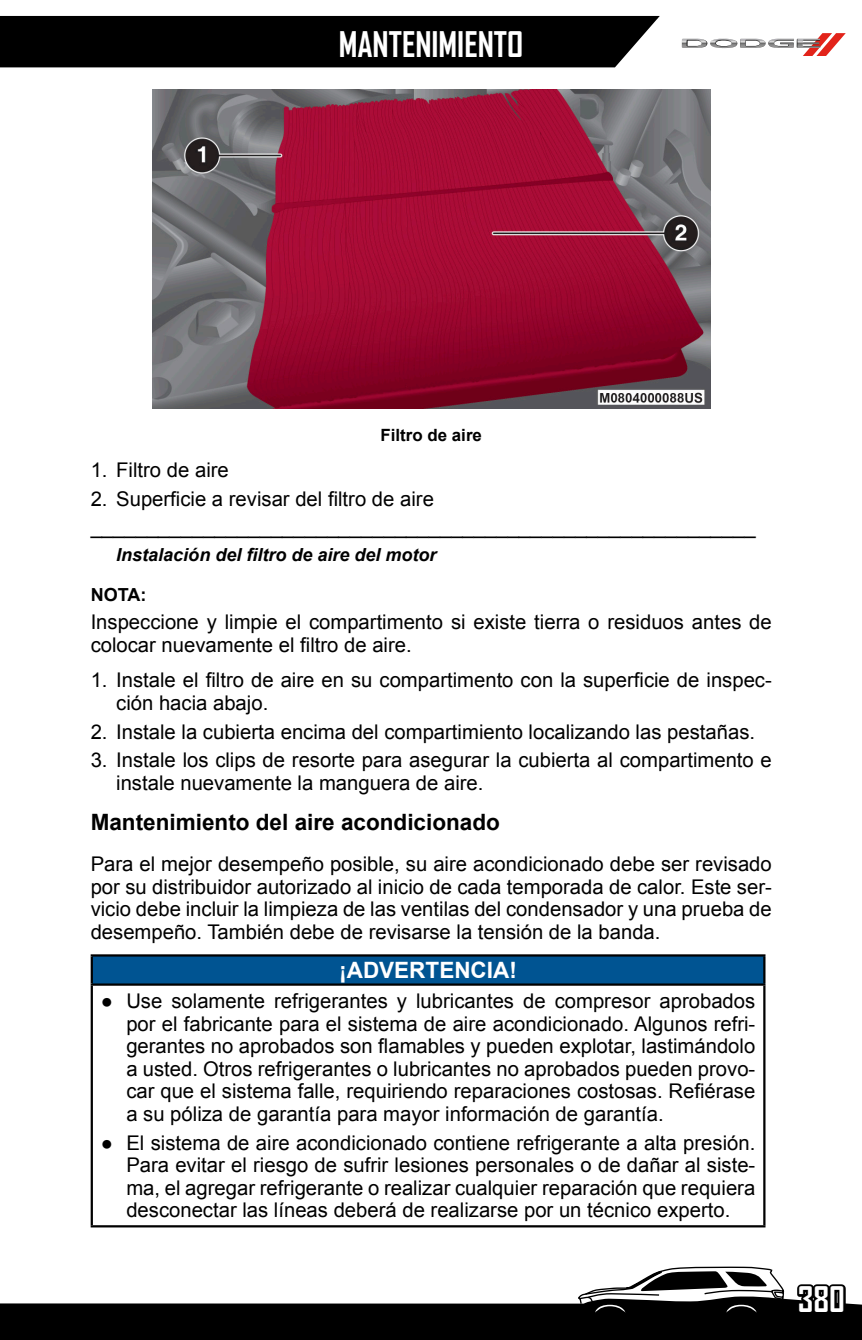
<style>
.page{position:relative;width:862px;height:1340px;background:#fff}
.page>*{position:absolute;margin:0;border:0;box-sizing:border-box;transform-origin:0 0}
.t1{font:700 33.75px "Agency FB";color:#fff}
.t2{font:700 33.75px "Agency FB";color:#fff}
._2_Subtítulo{font:700 22.5px "Arial";color:#000}
.Adver_Preca_Título{font:700 22.5px "Arial";color:#fff}
._4_Normal{font:20.25px/22.5px "Arial";color:#000;text-align:justify}
._5_Números{font:20.25px/22.5px "Arial";color:#000}
._3a_Negritas{font:italic 700 18px "Arial";color:#000}
._6_NOTA{font:700 18px "Arial";color:#000}
._7_Pie_de_fot{font:700 16.88px "Arial";color:#000}
</style>
<div class="page">
<div style="left:0;top:15px;width:660px;height:53px;background:#000"></div>
<svg style="left:0;top:1266px;width:861px;height:73px"></svg>
<svg style="left:802px;top:33px;width:43px;height:23px"></svg>
<img style="left:681px;top:39px;width:138px;height:9px">
<img style="left:152px;top:89px;width:557px;height:319px">
<div style="left:92px;top:955px;width:672px;height:29px;background:#005492"></div>
<hr style="left:91px;top:954px;width:674px;height:2px;background:#000">
<hr style="left:91px;top:956px;width:2px;height:27px;background:#000">
<hr style="left:762px;top:956px;width:3px;height:27px;background:#000">
<hr style="left:91px;top:983px;width:674px;height:2px;background:#000">
<hr style="left:91px;top:985px;width:2px;height:240px;background:#000">
<hr style="left:762px;top:985px;width:3px;height:240px;background:#000">
<hr style="left:91px;top:1225px;width:674px;height:2px;background:#000">
<h1 class="t1" style="left:338px;top:23px;width:186px">MANTENIMIENTO</h1>
<p class="_7_Pie_de_fot" style="left:380px;top:424px;width:103px">Filtro de aire</p>
<p class="_5_Números" style="left:91px;top:458px;width:140px">1. Filtro de aire</p>
<p class="_5_Números" style="left:91px;top:487px;width:344px">2. Superficie a revisar del filtro de aire</p>
<p class="_5_Números" style="left:91px;top:516px;width:666px">___________________________________________________________</p>
<p class="_3a_Negritas" style="left:116px;top:543px;width:322px">Instalación del filtro de aire del motor</p>
<p class="_6_NOTA" style="left:91px;top:582px;width:57px">NOTA:</p>
<p class="_4_Normal" style="left:91px;top:611px;width:682px">Inspeccione y limpie el compartimento si existe tierra o residuos antes de colocar nuevamente el filtro de aire.</p>
<p class="_5_Números" style="left:116px;top:669px;width:656px;text-indent:-26px">1. Instale el filtro de aire en su compartimento con la superficie de inspec&shy;ción hacia abajo.</p>
<p class="_5_Números" style="left:91px;top:720px;width:665px">2. Instale la cubierta encima del compartimiento localizando las pestañas.</p>
<p class="_5_Números" style="left:116px;top:749px;width:656px;text-indent:-26px">3. Instale los clips de resorte para asegurar la cubierta al compartimento e instale nuevamente la manguera de aire.</p>
<p class="_2_Subtítulo" style="left:91px;top:806px;width:410px">Mantenimiento del aire acondicionado</p>
<p class="_4_Normal" style="left:91px;top:853px;width:682px">Para el mejor desempeño posible, su aire acondicionado debe ser revisado por su distribuidor autorizado al inicio de cada temporada de calor. Este ser&shy;vicio debe incluir la limpieza de las ventilas del condensador y una prueba de desempeño. También debe de revisarse la tensión de la banda.</p>
<p class="Adver_Preca_Título" style="left:339px;top:955px;width:179px">¡ADVERTENCIA!</p>
<p class="_4_Normal" style="left:126px;top:990px;width:630px;text-indent:-26px">● Use solamente refrigerantes y lubricantes de compresor aprobados por el fabricante para el sistema de aire acondicionado. Algunos refri&shy;gerantes no aprobados son flamables y pueden explotar, lastimándolo a usted. Otros refrigerantes o lubricantes no aprobados pueden provo&shy;car que el sistema falle, requiriendo reparaciones costosas. Refiérase a su póliza de garantía para mayor información de garantía.</p>
<p class="_4_Normal" style="left:126px;top:1131px;width:630px;text-indent:-26px">● El sistema de aire acondicionado contiene refrigerante a alta presión.<br>Para evitar el riesgo de sufrir lesiones personales o de dañar al siste&shy;ma, el agregar refrigerante o realizar cualquier reparación que requiera desconectar las líneas deberá de realizarse por un técnico experto.</p>
<h1 class="t2" style="left:797px;top:1278px;width:49px">380</h1>
</div>
